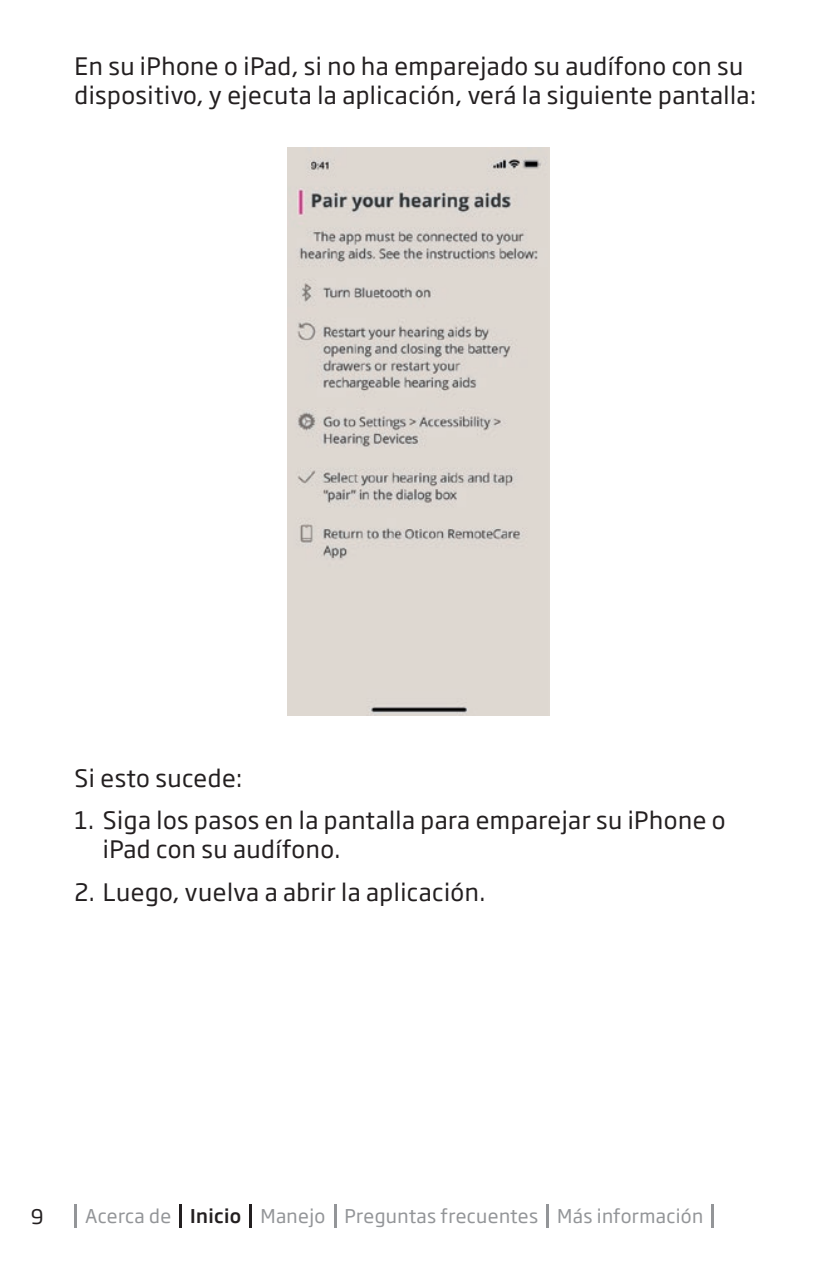
<style>
.page{position:relative;width:837px;height:1262px;background:#fff}
.page>*{position:absolute;margin:0;border:0;box-sizing:border-box;transform-origin:0 0}
.t1{font:23.75px/28.8px "Soho Gothic Pro";letter-spacing:.02em;color:#231f20}
.t2{font:20px "Soho Gothic Pro";color:#231f20}
.t3{font:18.75px "Soho Gothic Pro";letter-spacing:.02em;color:#939598}
.s1{font-weight:500;color:#231f20}
</style>
<div class="page">
<hr style="left:74px;top:1204px;width:3px;height:23px;background:#939598">
<hr style="left:179px;top:1204px;width:3px;height:23px;background:#231f20">
<hr style="left:249px;top:1204px;width:3px;height:23px;background:#231f20">
<hr style="left:333px;top:1204px;width:3px;height:23px;background:#939598">
<hr style="left:546px;top:1204px;width:2px;height:23px;background:#939598">
<hr style="left:711px;top:1204px;width:2px;height:23px;background:#939598">
<img style="left:287px;top:148px;width:262px;height:567px">
<p class="t1" style="left:74px;top:51px;width:683px">En su iPhone o iPad, si no ha emparejado su audífono con su dispositivo, y ejecuta la aplicación, verá la siguiente pantalla:</p>
<p class="t1" style="left:74px;top:762px;width:169px">Si esto sucede:</p>
<p class="t1" style="left:103px;top:805px;width:624px;text-indent:-28px">1. Siga los pasos en la pantalla para emparejar su iPhone o iPad con su audífono.</p>
<p class="t1" style="left:74px;top:876px;width:412px">2. Luego, vuelva a abrir la aplicación.</p>
<p class="t2" style="left:31px;top:1201px;width:14px">9</p>
<p class="t3" style="left:85px;top:1201px;width:619px">Acerca de <span class="s1">Inicio</span> Manejo Preguntas frecuentes Más información</p>
</div>
